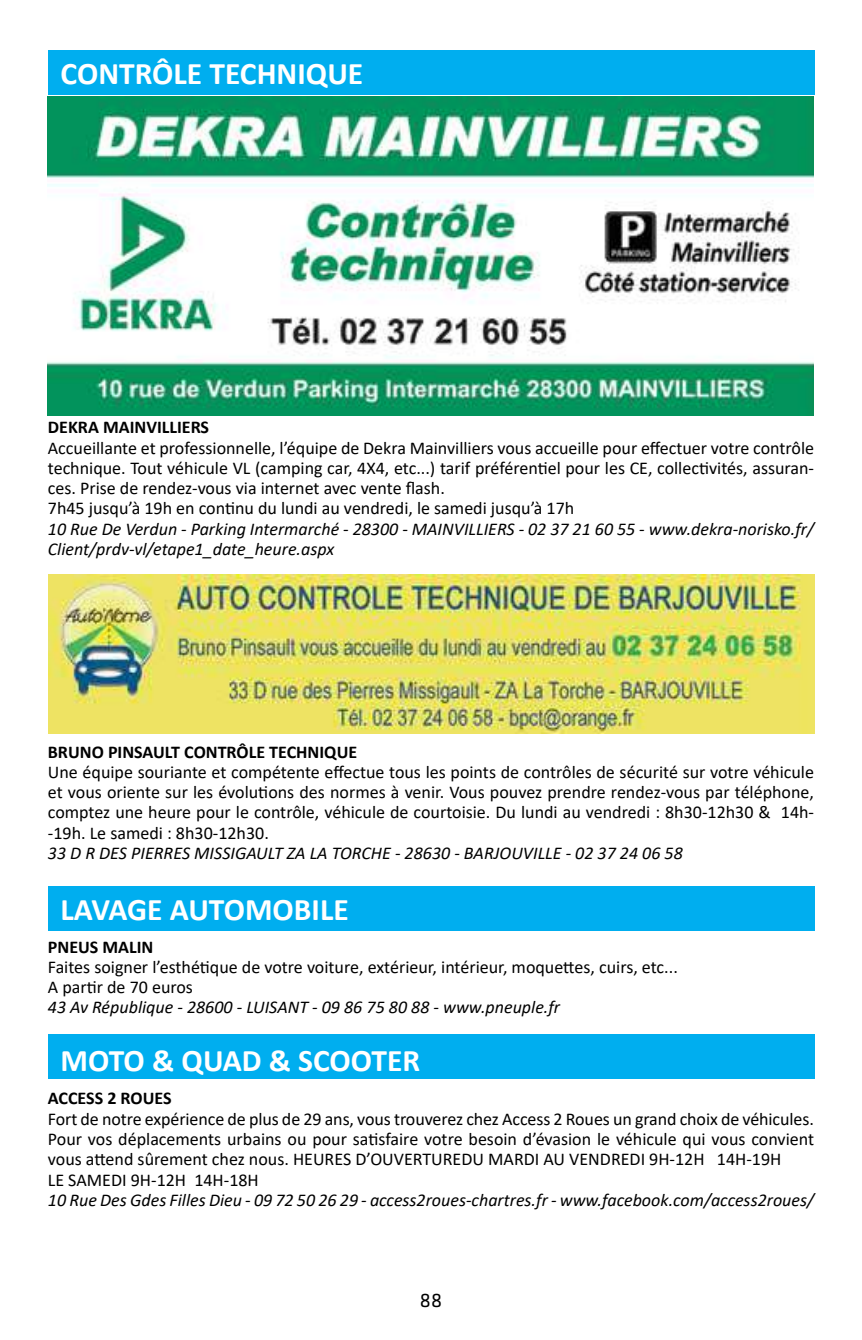
<style>
.page{position:relative;width:862px;height:1340px;background:#fff}
.page>*{position:absolute;margin:0;border:0;box-sizing:border-box;transform-origin:0 0}
.t1{font:700 31.5px "Calibri";color:#fff}
.t2{font:20.25px "Klavika CH";color:#000}
.t3{font:18px/20.2px "Calibri";color:#000}
.t4{font:italic 18px/20.2px "Calibri";color:#000}
.t5{font:700 18px "Calibri";color:#000}
</style>
<div class="page">
<div style="left:48px;top:886px;width:765px;height:45px;background:#00aeef"></div>
<div style="left:48px;top:1033px;width:765px;height:45px;background:#00aeef"></div>
<div style="left:48px;top:50px;width:765px;height:45px;background:#00aeef"></div>
<img style="left:48px;top:97px;width:765px;height:318px">
<img style="left:48px;top:574px;width:765px;height:159px">
<h1 class="t1" style="left:61px;top:51px;width:304px">CONTRÔLE TECHNIQUE</h1>
<p class="t5" style="left:48px;top:414px;width:163px">DEKRA MAINVILLIERS</p>
<p class="t3" style="left:48px;top:437px;width:767px">Accueillante et professionnelle, l’équipe de Dekra Mainvilliers vous accueille pour effectuer votre contrôle technique. Tout véhicule VL (camping car, 4X4, etc...) tarif préférentiel pour les CE, collectivités, assuran&shy;ces. Prise de rendez-vous via internet avec vente flash.<br>7h45 jusqu’à 19h en continu du lundi au vendredi, le samedi jusqu’à 17h</p>
<p class="t4" style="left:48px;top:518px;width:767px">10 Rue De Verdun - Parking Intermarché - 28300 - MAINVILLIERS - 02 37 21 60 55 - www.dekra-norisko.fr/<br>Client/prdv-vl/etape1_date_heure.aspx</p>
<p class="t5" style="left:48px;top:738px;width:311px">BRUNO PINSAULT CONTRÔLE TECHNIQUE</p>
<p class="t3" style="left:48px;top:761px;width:767px;text-align:justify">Une équipe souriante et compétente effectue tous les points de contrôles de sécurité sur votre véhicule et vous oriente sur les évolutions des normes à venir. Vous pouvez prendre rendez-vous par téléphone, comptez une heure pour le contrôle, véhicule de courtoisie. Du lundi au vendredi : 8h30-12h30 &amp; 14h--19h. Le samedi : 8h30-12h30.</p>
<p class="t4" style="left:48px;top:842px;width:636px">33 D R DES PIERRES MISSIGAULT ZA LA TORCHE - 28630 - BARJOUVILLE - 02 37 24 06 58</p>
<h1 class="t1" style="left:61px;top:886px;width:289px">LAVAGE AUTOMOBILE</h1>
<p class="t5" style="left:48px;top:933px;width:107px">PNEUS MALIN</p>
<p class="t3" style="left:48px;top:956px;width:631px">Faites soigner l’esthétique de votre voiture, extérieur, intérieur, moquettes, cuirs, etc...<br>A partir de 70 euros</p>
<p class="t4" style="left:48px;top:996px;width:513px">43 Av République - 28600 - LUISANT - 09 86 75 80 88 - www.pneuple.fr</p>
<h1 class="t1" style="left:61px;top:1038px;width:361px">MOTO &amp; QUAD &amp; SCOOTER</h1>
<p class="t5" style="left:48px;top:1085px;width:125px">ACCESS 2 ROUES</p>
<p class="t3" style="left:48px;top:1108px;width:767px">Fort de notre expérience de plus de 29 ans, vous trouverez chez Access 2 Roues un grand choix de véhicules.<br>Pour vos déplacements urbains ou pour satisfaire votre besoin d’évasion le véhicule qui vous convient vous attend sûrement chez nous. HEURES D’OUVERTUREDU MARDI AU VENDREDI 9H-12H 14H-19H<br>LE SAMEDI 9H-12H 14H-18H</p>
<p class="t4" style="left:48px;top:1188px;width:767px">10 Rue Des Gdes Filles Dieu - 09 72 50 26 29 - access2roues-chartres.fr - www.facebook.com/access2roues/</p>
<p class="t2" style="left:419px;top:1287px;width:24px">88</p>
</div>
